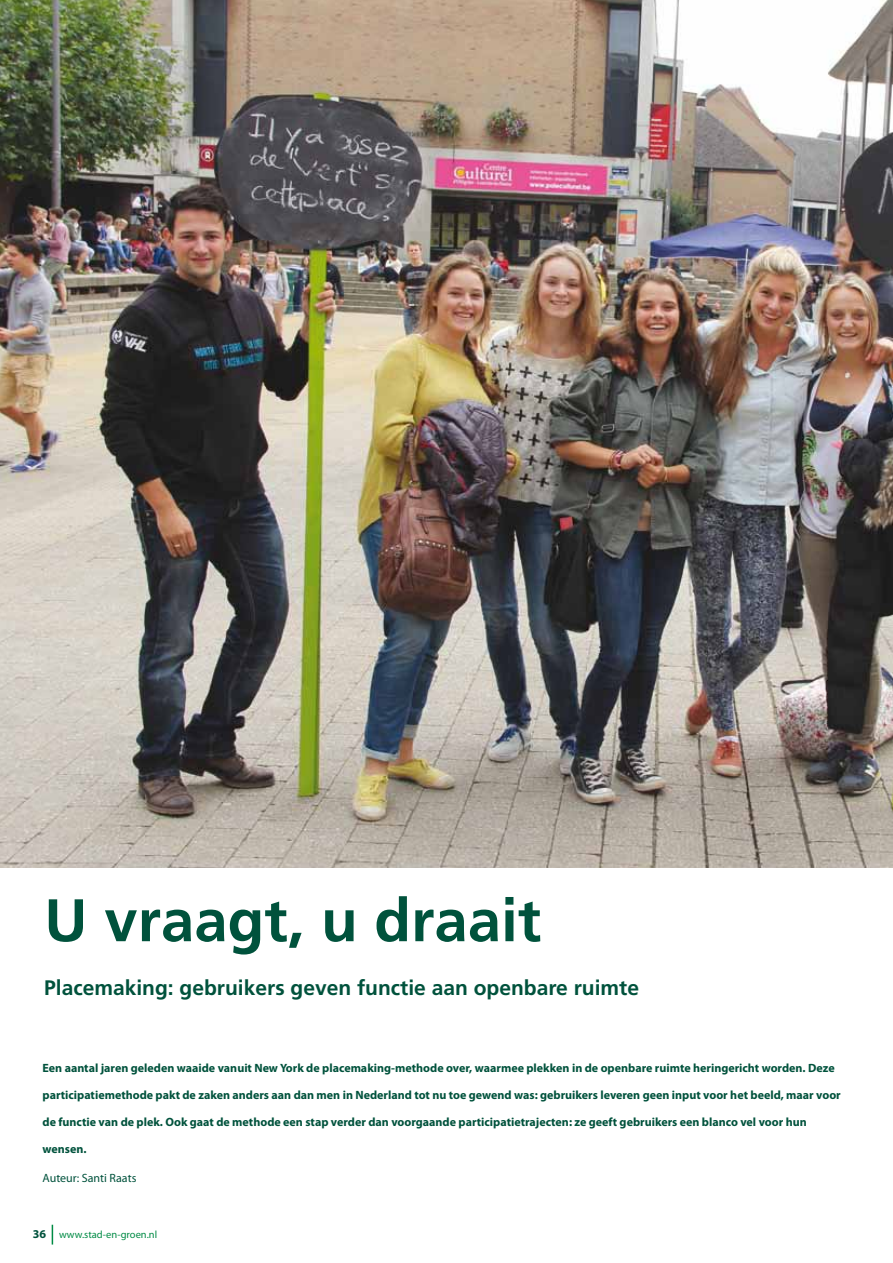
<style>
.page{position:relative;width:893px;height:1263px;background:#fff}
.page>*{position:absolute;margin:0;border:0;box-sizing:border-box;transform-origin:0 0}
.t1{font:700 60px "Frutiger";color:#00523c}
.t2{font:700 21px "Frutiger";color:#00523c}
.t3{font:700 12px "Myriad Pro";color:#00523c}
.t4{font:12px "Myriad Pro";color:#00523c}
.t5{font:10.5px "Myriad Pro";color:#008b45}
.s1{font-weight:700;font-size:12px;color:#00523c}
</style>
<div class="page">
<svg style="left:52px;top:1225px;width:1px;height:19px"></svg>
<img style="left:0;top:0;width:893px;height:867px">
<h1 class="t1" style="left:44px;top:885px;width:498px">U vraagt, u draait</h1>
<h2 class="t2" style="left:44px;top:975px;width:596px">Placemaking: gebruikers geven functie aan openbare ruimte</h2>
<p class="t3" style="left:43px;top:1060px;width:794px">Een aantal jaren geleden waaide vanuit New York de placemaking-methode over, waarmee plekken in de openbare ruimte heringericht worden. Deze</p>
<p class="t3" style="left:43px;top:1087px;width:800px">participatiemethode pakt de zaken anders aan dan men in Nederland tot nu toe gewend was: gebruikers leveren geen input voor het beeld, maar voor</p>
<p class="t3" style="left:43px;top:1114px;width:766px">de functie van de plek. Ook gaat de methode een stap verder dan voorgaande participatietrajecten: ze geeft gebruikers een blanco vel voor hun</p>
<p class="t3" style="left:43px;top:1141px;width:45px">wensen.</p>
<p class="t4" style="left:43px;top:1170px;width:95px">Auteur: Santi Raats</p>
<p class="t5" style="left:33px;top:1228px;width:126px"><span class="s1">36</span> www.stad-en-groen.nl</p>
</div>
